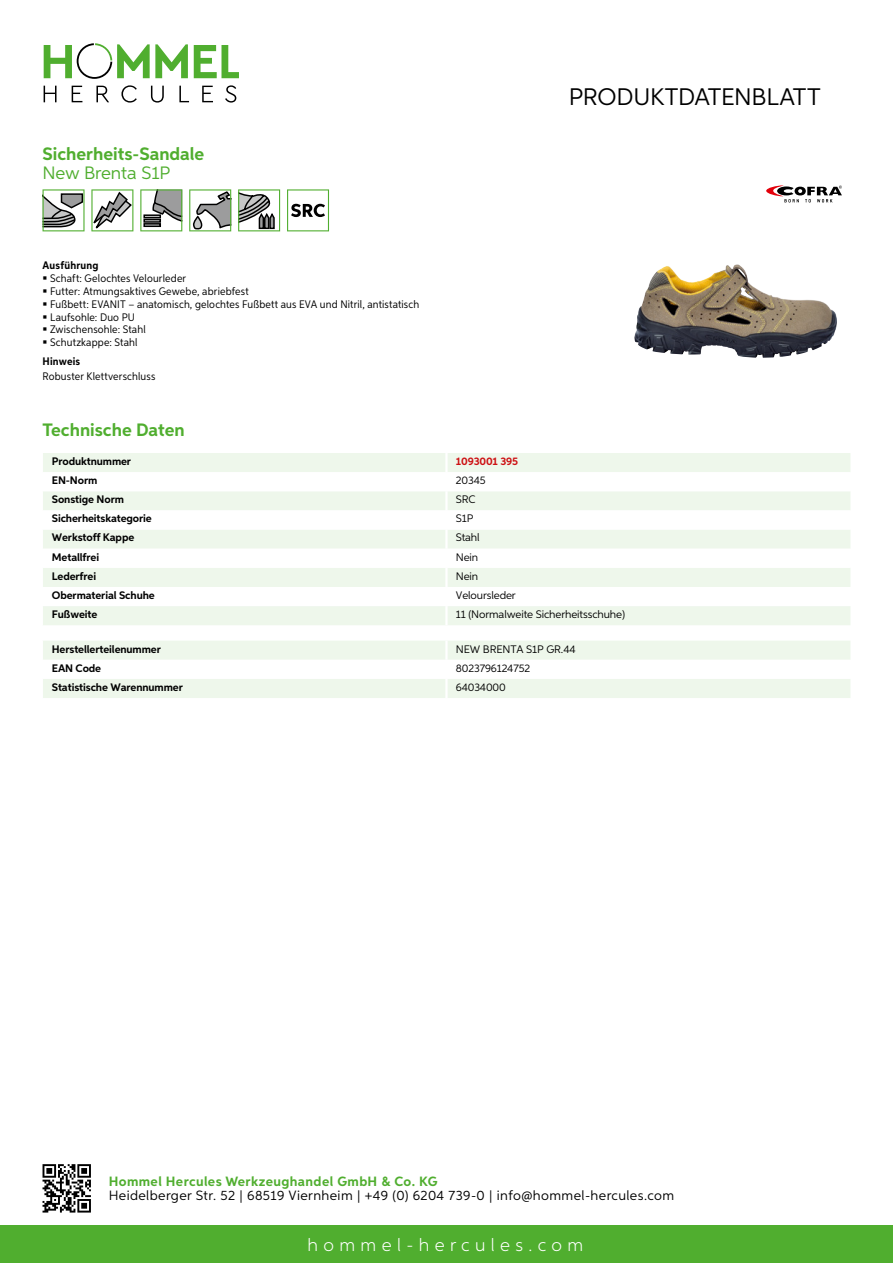
<style>
.page{position:relative;width:893px;height:1263px;background:#fff}
.page>*{position:absolute;margin:0;border:0;box-sizing:border-box;transform-origin:0 0}
.t1{font:24px "Aspira";letter-spacing:-.01em;color:#000}
.t2{font:700 18px "Aspira";color:#50ae2f}
.t3{font:300 18px "Aspira";letter-spacing:.3em;color:#fff}
.t4{font:18px "Aspira";color:#50ae2f}
.t5{font:13.5px "Aspira";letter-spacing:.03em;color:#000}
.t6{font:700 13.5px "Aspira";letter-spacing:.03em;color:#50ae2f}
.t7{font:10.95px/12.8px "Aspira Nar";letter-spacing:.015em;color:#000}
.t8{font:700 10.95px "Aspira";letter-spacing:-.01em;color:#000}
.t9{font:10.95px "Aspira";letter-spacing:-.01em;color:#000}
.t10{font:700 10.95px "Aspira Nar";letter-spacing:.02em;color:#000}
.t11{font:700 10.95px "Aspira";letter-spacing:-.01em;color:#cd1013}
</style>
<div class="page">
<div style="left:0;top:1226px;width:893px;height:37px;background:#50ae2f"></div>
<svg style="left:43px;top:1164px;width:48px;height:48px"></svg>
<svg style="left:194px;top:45px;width:45px;height:33px"></svg>
<svg style="left:44px;top:43px;width:144px;height:36px"></svg>
<svg style="left:44px;top:86px;width:13px;height:16px"></svg>
<svg style="left:72px;top:86px;width:10px;height:16px"></svg>
<svg style="left:96px;top:86px;width:13px;height:16px"></svg>
<svg style="left:121px;top:85px;width:16px;height:18px"></svg>
<svg style="left:151px;top:86px;width:13px;height:17px"></svg>
<svg style="left:179px;top:86px;width:10px;height:16px"></svg>
<svg style="left:202px;top:86px;width:11px;height:16px"></svg>
<svg style="left:225px;top:85px;width:11px;height:18px"></svg>
<div style="left:43px;top:453px;width:807px;height:172px;background:#eef7eb"></div>
<svg style="left:43px;top:472px;width:807px;height:134px"></svg>
<hr style="left:445px;top:453px;width:3px;height:19px;background:#fff">
<hr style="left:445px;top:472px;width:3px;height:19px;background:#fff">
<hr style="left:445px;top:491px;width:3px;height:19px;background:#fff">
<hr style="left:445px;top:510px;width:3px;height:19px;background:#fff">
<hr style="left:445px;top:529px;width:3px;height:20px;background:#fff">
<hr style="left:445px;top:549px;width:3px;height:19px;background:#fff">
<hr style="left:445px;top:568px;width:3px;height:19px;background:#fff">
<hr style="left:445px;top:587px;width:3px;height:19px;background:#fff">
<hr style="left:445px;top:606px;width:3px;height:19px;background:#fff">
<svg style="left:43px;top:641px;width:807px;height:57px"></svg>
<hr style="left:445px;top:679px;width:3px;height:19px;background:#fff">
<svg style="left:43px;top:189px;width:90px;height:42px"></svg>
<svg style="left:140px;top:189px;width:42px;height:42px"></svg>
<svg style="left:189px;top:189px;width:42px;height:42px"></svg>
<svg style="left:238px;top:189px;width:42px;height:42px"></svg>
<svg style="left:287px;top:189px;width:42px;height:42px"></svg>
<img style="left:634px;top:265px;width:172px;height:93px">
<svg style="left:766px;top:185px;width:76px;height:17px"></svg>
<h2 class="t2" style="left:43px;top:142px;width:163px">Sicherheits-Sandale</h2>
<h2 class="t4" style="left:43px;top:162px;width:129px">New Brenta S1P</h2>
<p class="t10" style="left:43px;top:259px;width:58px">Ausführung</p>
<p class="t7" style="left:50px;top:272px;width:371px">Schaft: Gelochtes Velourleder<br>Futter: Atmungsaktives Gewebe, abriebfest<br>Fußbett: EVANIT – anatomisch, gelochtes Fußbett aus EVA und Nitril, antistatisch Laufsohle: Duo PU<br>Zwischensohle: Stahl<br>Schutzkappe: Stahl</p>
<p class="t10" style="left:43px;top:355px;width:39px">Hinweis</p>
<p class="t7" style="left:43px;top:370px;width:114px">Robuster Klettverschluss</p>
<h1 class="t1" style="left:569px;top:82px;width:253px">Produktdatenblatt</h1>
<h2 class="t2" style="left:43px;top:419px;width:144px">Technische Daten</h2>
<p class="t8" style="left:52px;top:454px;width:81px">Produktnummer</p>
<p class="t11" style="left:456px;top:454px;width:64px">1093001 395</p>
<p class="t8" style="left:52px;top:474px;width:47px">EN-Norm</p>
<p class="t9" style="left:456px;top:474px;width:31px">20345</p>
<p class="t8" style="left:52px;top:493px;width:74px">Sonstige Norm</p>
<p class="t9" style="left:456px;top:493px;width:21px">SRC</p>
<p class="t8" style="left:52px;top:512px;width:101px">Sicherheitskategorie</p>
<p class="t9" style="left:456px;top:512px;width:19px">S1P</p>
<p class="t8" style="left:52px;top:531px;width:84px">Werkstoff Kappe</p>
<p class="t9" style="left:456px;top:531px;width:25px">Stahl</p>
<p class="t8" style="left:52px;top:550px;width:49px">Metallfrei</p>
<p class="t9" style="left:456px;top:550px;width:24px">Nein</p>
<p class="t8" style="left:52px;top:569px;width:46px">Lederfrei</p>
<p class="t9" style="left:456px;top:569px;width:24px">Nein</p>
<p class="t8" style="left:52px;top:588px;width:104px">Obermaterial Schuhe</p>
<p class="t9" style="left:456px;top:588px;width:61px">Veloursleder</p>
<p class="t8" style="left:52px;top:607px;width:47px">Fußweite</p>
<p class="t9" style="left:456px;top:608px;width:171px">11 (N ormalweite Sicherheitsschuhe)</p>
<p class="t8" style="left:52px;top:642px;width:111px">Herstellerteilenummer</p>
<p class="t9" style="left:456px;top:642px;width:35px">NE W BRENTA</p>
<p class="t9" style="left:526px;top:642px;width:51px">S1P GR.44</p>
<p class="t8" style="left:52px;top:661px;width:51px">EAN Code</p>
<p class="t9" style="left:456px;top:661px;width:76px">8023796124752</p>
<p class="t8" style="left:52px;top:680px;width:132px">Statistische Warennummer</p>
<p class="t9" style="left:456px;top:680px;width:52px">64034000</p>
<p class="t6" style="left:109px;top:1172px;width:330px">Hommel Hercules Werkzeughandel GmbH &amp; Co. KG</p>
<p class="t5" style="left:109px;top:1187px;width:567px">Heidelberger Str. 52 | 68519 Viernheim | +49 (0) 6204 739-0 | info@hommel-hercules.com</p>
<h2 class="t3" style="left:307px;top:1234px;width:277px">hommel-hercules.com</h2>
</div>
